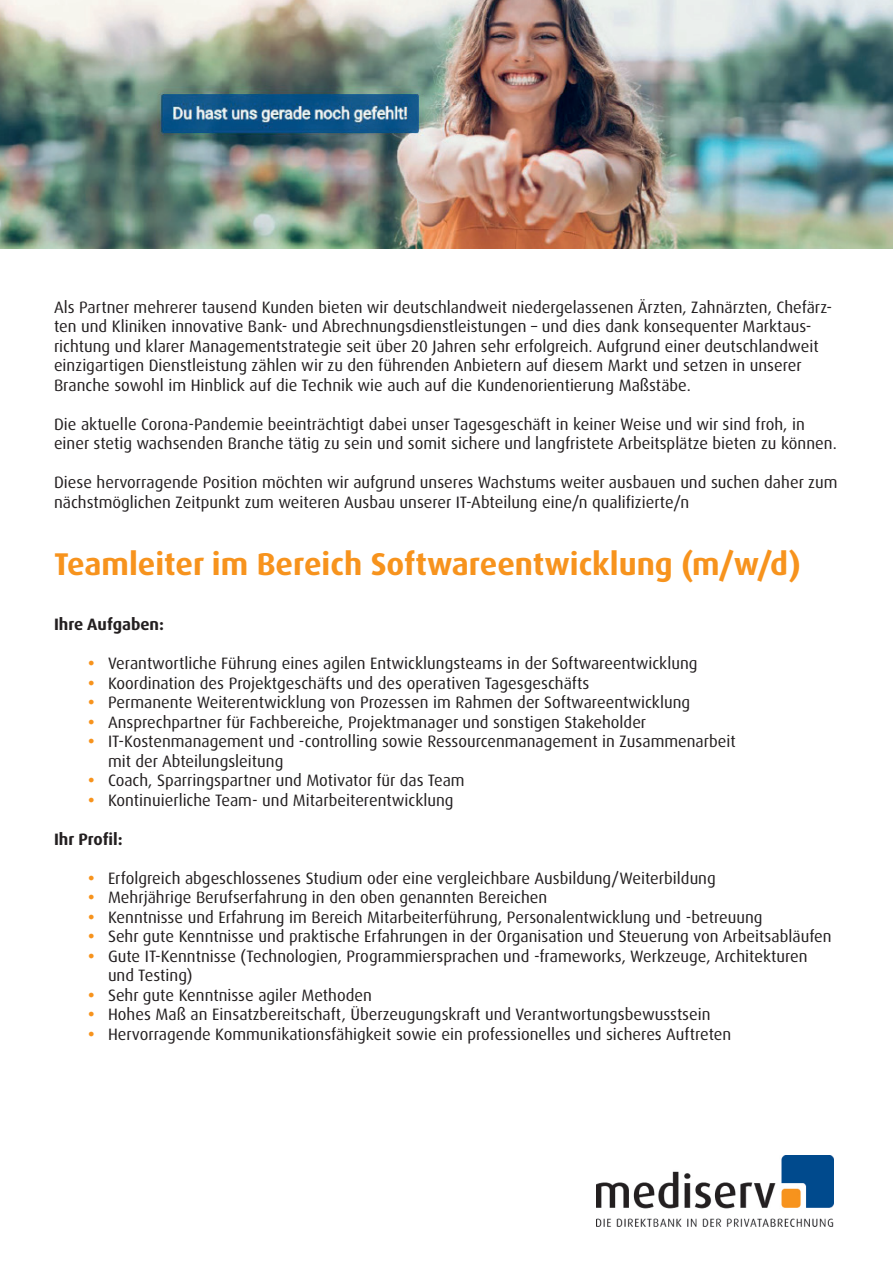
<style>
.page{position:relative;width:893px;height:1263px;background:#fff}
.page>*{position:absolute;margin:0;border:0;box-sizing:border-box;transform-origin:0 0}
.t1{font:700 31.5px "Dax OT";color:#f7931d}
.t2{font:16.5px/19.5px "Dax OT";color:#231f20}
.t3{font:700 16.5px "Dax OT";color:#231f20}
.s1{font-weight:700;color:#f7931d}
</style>
<div class="page">
<img style="left:597px;top:1156px;width:236px;height:71px">
<img style="left:0;top:0;width:893px;height:249px">
<p class="t2" style="left:54px;top:297px;width:780px">Als Partner mehrerer tausend Kunden bieten wir deutschlandweit niedergelassenen Ärzten, Zahnärzten, Chefärz&shy;ten und Kliniken innovative Bank- und Abrechnungsdienstleistungen – und dies dank konsequenter Marktaus&shy;richtung und klarer Managementstrategie seit über 20 Jahren sehr erfolgreich. Aufgrund einer deutschlandweit einzigartigen Dienstleistung zählen wir zu den führenden Anbietern auf diesem Markt und setzen in unserer Branche sowohl im Hinblick auf die Technik wie auch auf die Kundenorientierung Maßstäbe.</p>
<p class="t2" style="left:54px;top:414px;width:784px">Die aktuelle Corona-Pandemie beeinträchtigt dabei unser Tagesgeschäft in keiner Weise und wir sind froh, in einer stetig wachsenden Branche tätig zu sein und somit sichere und langfristete Arbeitsplätze bieten zu können.</p>
<p class="t2" style="left:54px;top:473px;width:785px">Diese hervorragende Position möchten wir aufgrund unseres Wachstums weiter ausbauen und suchen daher zum nächstmöglichen Zeitpunkt zum weiteren Ausbau unserer IT-Abteilung eine/n qualifizierte/n</p>
<h1 class="t1" style="left:54px;top:543px;width:748px">Teamleiter im Bereich Softwareentwicklung (m/w/d)</h1>
<p class="t3" style="left:54px;top:614px;width:112px">Ihre Aufgaben:</p>
<p class="t2" style="left:88px;top:654px;width:611px"><span class="s1">•</span> Verantwortliche Führung eines agilen Entwicklungsteams in der Softwareentwicklung</p>
<p class="t2" style="left:88px;top:673px;width:503px"><span class="s1">•</span> Koordination des Projektgeschäfts und des operativen Tagesgeschäfts</p>
<p class="t2" style="left:88px;top:693px;width:604px"><span class="s1">•</span> Permanente Weiterentwicklung von Prozessen im Rahmen der Softwareentwicklung</p>
<p class="t2" style="left:88px;top:712px;width:560px"><span class="s1">•</span> Ansprechpartner für Fachbereiche, Projektmanager und sonstigen Stakeholder</p>
<p class="t2" style="left:108px;top:732px;width:629px;text-indent:-20px"><span class="s1">•</span> IT-Kostenmanagement und -controlling sowie Ressourcenmanagement in Zusammenarbeit mit der Abteilungsleitung</p>
<p class="t2" style="left:88px;top:771px;width:378px"><span class="s1">•</span> Coach, Sparringspartner und Motivator für das Team</p>
<p class="t2" style="left:88px;top:790px;width:367px"><span class="s1">•</span> Kontinuierliche Team- und Mitarbeiterentwicklung</p>
<p class="t3" style="left:54px;top:828px;width:70px">Ihr Profil:</p>
<p class="t2" style="left:88px;top:868px;width:629px"><span class="s1">•</span> Erfolgreich abgeschlossenes Studium oder eine vergleichbare Ausbildung/Weiterbildung</p>
<p class="t2" style="left:88px;top:888px;width:461px"><span class="s1">•</span> Mehrjährige Berufserfahrung in den oben genannten Bereichen</p>
<p class="t2" style="left:88px;top:907px;width:676px"><span class="s1">•</span> Kenntnisse und Erfahrung im Bereich Mitarbeiterführung, Personalentwicklung und -betreuung</p>
<p class="t2" style="left:88px;top:927px;width:745px"><span class="s1">•</span> Sehr gute Kenntnisse und praktische Erfahrungen in der Organisation und Steuerung von Arbeitsabläufen</p>
<p class="t2" style="left:108px;top:946px;width:701px;text-indent:-20px"><span class="s1">•</span> Gute IT-Kenntnisse (Technologien, Programmiersprachen und -frameworks, Werkzeuge, Architekturen und Testing)</p>
<p class="t2" style="left:88px;top:985px;width:285px"><span class="s1">•</span> Sehr gute Kenntnisse agiler Methoden</p>
<p class="t2" style="left:88px;top:1005px;width:624px"><span class="s1">•</span> Hohes Maß an Einsatzbereitschaft, Überzeugungskraft und Verantwortungsbewusstsein</p>
<p class="t2" style="left:88px;top:1024px;width:645px"><span class="s1">•</span> Hervorragende Kommunikationsfähigkeit sowie ein professionelles und sicheres Auftreten</p>
</div>
